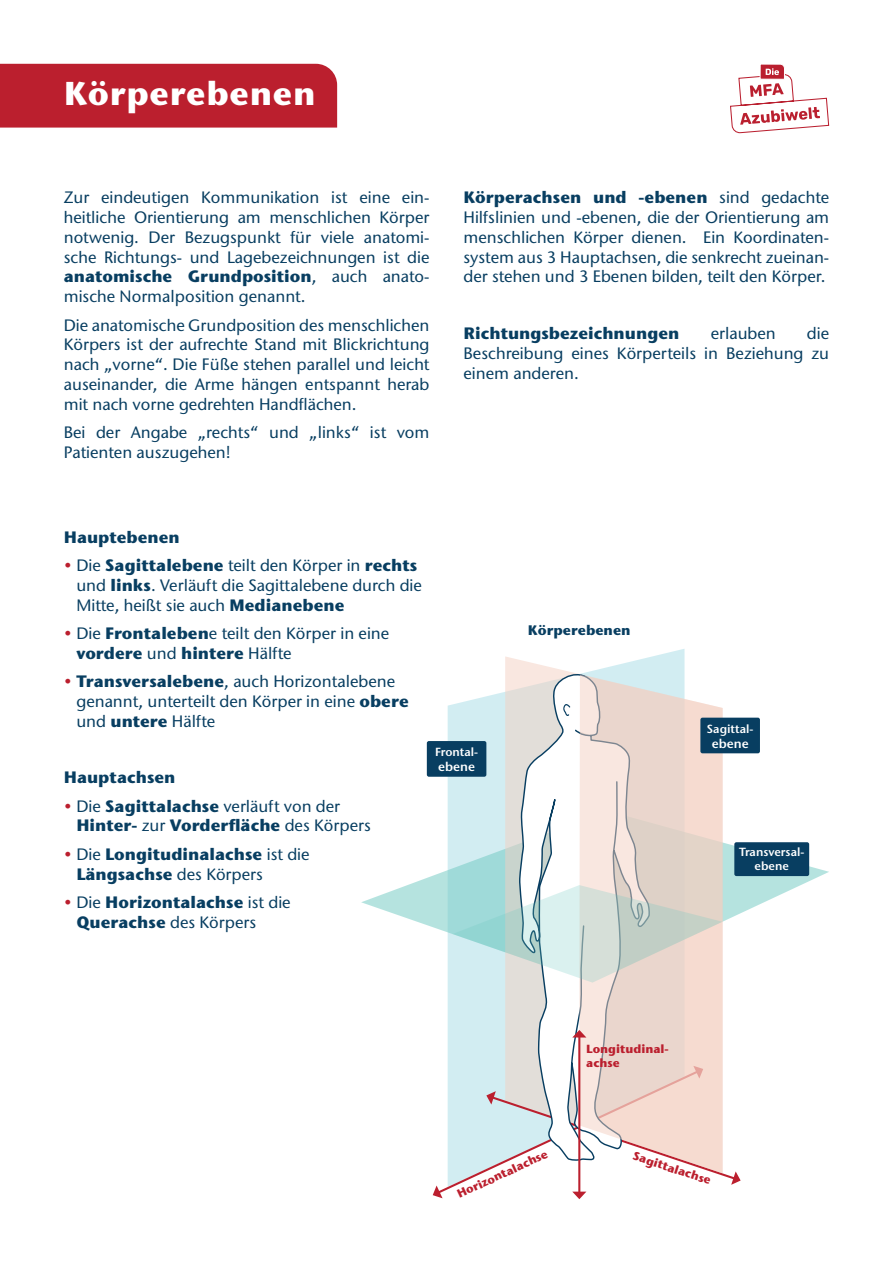
<style>
.page{position:relative;width:893px;height:1263px;background:#fff}
.page>*{position:absolute;margin:0;border:0;box-sizing:border-box;transform-origin:0 0}
.t1{font:700 33px "Stone Sans ITC Std";letter-spacing:.02em;color:#fff}
.t2{font:500 16.5px/19.8px "Stone Sans ITC Std";color:#083e61;text-align:justify}
.t3{font:700 16.5px/19.8px "Stone Sans ITC Std";color:#083e61}
.t4{font:700 13.8px "Stone Sans ITC Std";color:#083e61}
.t5{font:600 12.6px "Stone Sans ITC Pro";color:#fff}
.t6{font:700 11.7px/14.1px "Stone Sans ITC Std";color:#bb1f2e}
.t7{font:600 11.7px/14.1px "Stone Sans ITC Pro";color:#fff;text-align:center}
.s1{font-weight:700}
.s2{color:#bb1f2e}
.s3{font-weight:500;color:#bb1f2e}
.s4{font-weight:500}
</style>
<div class="page">
<div style="left:0;top:64px;width:337px;height:64px;background:#bb1f2e"></div>
<svg style="left:448px;top:649px;width:236px;height:417px;fill:#d2edf2"></svg>
<svg style="left:361px;top:811px;width:468px;height:171px"></svg>
<svg style="left:505px;top:656px;width:180px;height:410px;fill:#e2ded9"></svg>
<svg style="left:519px;top:661px;width:131px;height:405px"></svg>
<svg style="left:563px;top:704px;width:7px;height:12px"></svg>
<svg style="left:579px;top:674px;width:144px;height:392px"></svg>
<hr style="left:578px;top:1036px;width:2px;height:157px;background:#bb1f2e">
<svg style="left:572px;top:1030px;width:14px;height:7px"></svg>
<svg style="left:433px;top:1066px;width:308px;height:133px"></svg>
<svg style="left:452px;top:885px;width:270px;height:97px"></svg>
<div style="left:427px;top:741px;width:59px;height:36px;background:#083e61;border-radius:2px"></div>
<div style="left:700px;top:718px;width:60px;height:35px;background:#083e61;border-radius:2px"></div>
<div style="left:734px;top:842px;width:75px;height:34px;background:#083e61;border-radius:2px"></div>
<svg style="left:730px;top:64px;width:100px;height:69px"></svg>
<h1 class="t1" style="left:64px;top:72px;width:253px">Körperebenen</h1>
<p class="t2" style="left:64px;top:187px;width:367px">Zur eindeutigen Kommunikation ist eine ein&shy;heitliche Orientierung am menschlichen Körper notwenig. Der Bezugspunkt für viele anatomi&shy;sche Richtungs- und Lagebezeichnungen ist die <span class="s1">anatomische Grundposition</span>, auch anato&shy;mische Normalposition genannt.</p>
<p class="t2" style="left:64px;top:315px;width:367px">Die anatomische Grundposition des menschlichen Körpers ist der aufrechte Stand mit Blickrichtung nach „vorne“. Die Füße stehen parallel und leicht auseinander, die Arme hängen entspannt herab mit nach vorne gedrehten Handflächen.</p>
<p class="t2" style="left:64px;top:422px;width:367px">Bei der Angabe „rechts“ und „links“ ist vom<br>Patienten auszugehen!</p>
<p class="t2" style="left:463px;top:187px;width:367px"><span class="s1">Körperachsen und -ebenen</span> sind gedachte Hilfslinien und -ebenen, die der Orientierung am menschlichen Körper dienen. Ein Koordinaten&shy;system aus 3 Hauptachsen, die senkrecht zueinan&shy;der stehen und 3 Ebenen bilden, teilt den Körper.</p>
<p class="t3" style="left:463px;top:323px;width:218px">Richtungsbezeichnungen</p>
<p class="t2" style="left:711px;top:323px;width:67px">erlauben</p>
<p class="t2" style="left:463px;top:323px;width:367px;text-indent:343px">die Beschreibung eines Körperteils in Beziehung zu einem anderen.</p>
<p class="t3" style="left:64px;top:527px;width:117px">Hauptebenen</p>
<p class="t2" style="left:76px;top:555px;width:347px;text-align:left;text-indent:-13px"><span class="s2">•</span> Die <span class="s1">Sagittalebene</span> teilt den Körper in <span class="s1">rechts </span>und <span class="s1">links</span>. Verläuft die Sagittalebene durch die<br>Mitte, heißt sie auch <span class="s1">Medianebene</span></p>
<p class="t2" style="left:76px;top:623px;width:314px;text-indent:-13px"><span class="s2">•</span> Die <span class="s1">Frontaleben</span>e teilt den Körper in eine <span class="s1">vordere</span> und <span class="s1">hintere</span> Hälfte</p>
<p class="t2" style="left:76px;top:671px;width:334px;text-align:left;text-indent:-13px"><span class="s2">•</span> <span class="s1">Transversalebene</span>, auch Horizontalebene genannt, unterteilt den Körper in eine <span class="s1">obere </span>und <span class="s1">untere</span> Hälfte</p>
<p class="t3" style="left:64px;top:767px;width:113px">Hauptachsen</p>
<p class="t3" style="left:76px;top:796px;width:296px;text-indent:-13px"><span class="s3">•</span> <span class="s4">Die</span> Sagittalachse <span class="s4">verläuft von der<br></span>Hinter- <span class="s4">zur</span> Vorderfläche <span class="s4">des Körpers</span></p>
<p class="t3" style="left:76px;top:844px;width:235px;text-indent:-13px"><span class="s3">•</span> <span class="s4">Die</span> Longitudinalachse <span class="s4">ist die<br></span>Längsachse <span class="s4">des Körpers</span></p>
<p class="t3" style="left:76px;top:892px;width:216px;text-indent:-13px"><span class="s3">•</span> <span class="s4">Die</span> Horizontalachse <span class="s4">ist die<br></span>Querachse <span class="s4">des Körpers</span></p>
<p class="t7" style="left:435px;top:745px;width:44px">Frontal-</p>
<p class="t5" style="left:438px;top:759px;width:38px">ebene</p>
<p class="t4" style="left:528px;top:621px;width:104px">Körperebenen</p>
<p class="t7" style="left:707px;top:721px;width:48px">Sagittal-</p>
<p class="t5" style="left:712px;top:735px;width:38px">ebene</p>
<p class="t7" style="left:739px;top:844px;width:67px">Transversal&shy;ebene</p>
<p class="t6" style="left:586px;top:1042px;width:84px">Longitudinal&shy;achse</p>
<p class="t6" style="left:455px;top:1188px;width:100px;rotate:-25deg">Horizontalachse</p>
<p class="t6" style="left:636px;top:1148px;width:83px;rotate:18deg">Sagittalachse</p>
</div>
